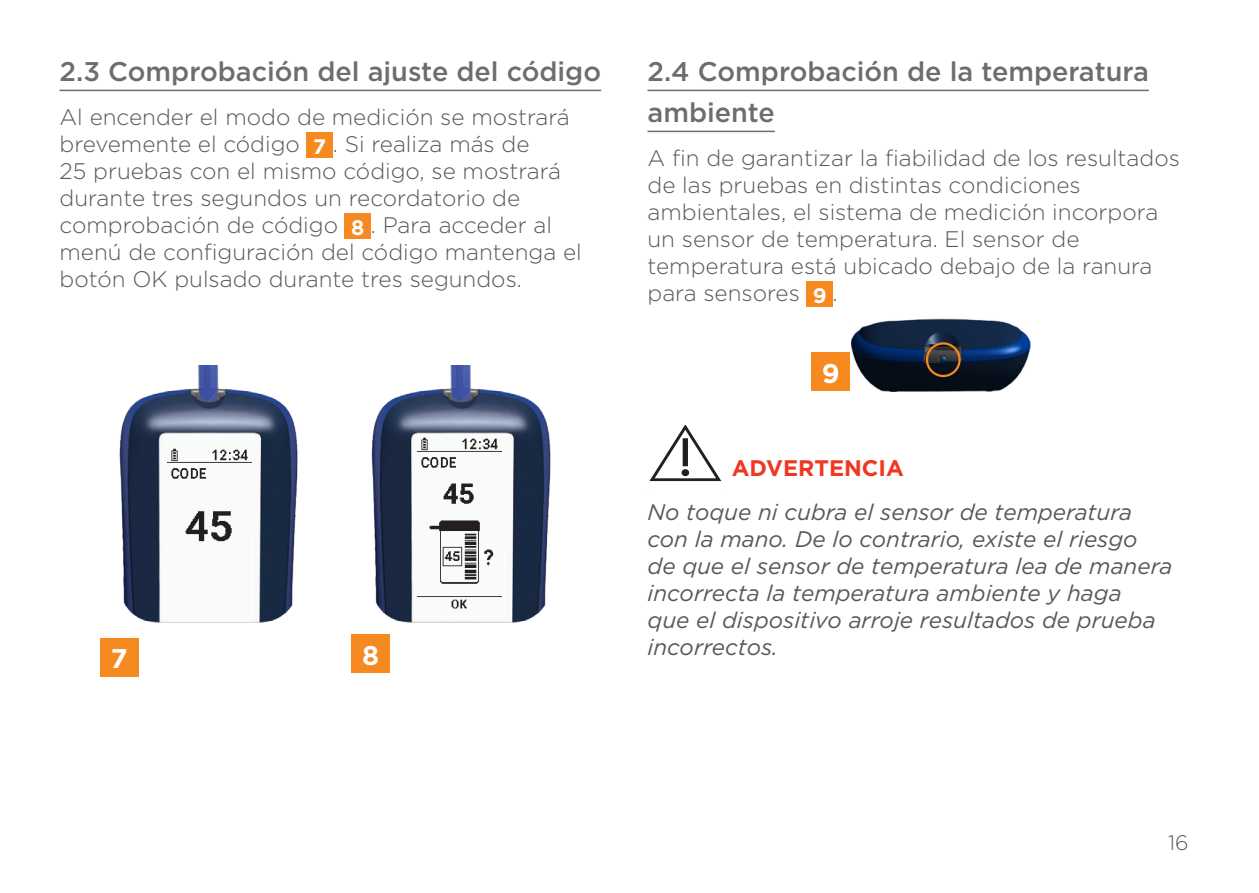
<style>
.page{position:relative;width:1259px;height:893px;background:#fff}
.page>*{position:absolute;margin:0;border:0;box-sizing:border-box;transform-origin:0 0}
.Section_header{font:500 27px "Gotham";color:#6c6d70}
.Box_number{font:700 27px "Gotham";color:#fff}
.Body_text{font:300 22.5px/27px "Gotham";color:#57585a}
.Body_text-2{font:italic 22.5px/27px "Gotham";color:#57585a}
.Heading_1{font:700 22.5px "Gotham";color:#ef3822}
.t1{font:300 21px "Gotham";color:#57585a}
.t2{font:700 21px "Gotham";color:#fff}
.s1{font-weight:700;font-size:21px;color:#fff}
.s2{font-weight:300;font-size:22.5px;color:#57585a}
</style>
<div class="page">
<img style="left:119px;top:366px;width:179px;height:257px">
<div style="left:351px;top:634px;width:39px;height:39px;background:#f6891f"></div>
<div style="left:100px;top:638px;width:38px;height:38px;background:#f6891f"></div>
<img style="left:167px;top:447px;width:84px;height:175px">
<img style="left:371px;top:366px;width:180px;height:257px">
<img style="left:417px;top:437px;width:84px;height:174px">
<img style="left:851px;top:318px;width:179px;height:73px">
<div style="left:926px;top:342px;width:34px;height:35px;border:2px solid #f6891f;border-radius:50%"></div>
<div style="left:811px;top:353px;width:39px;height:38px;background:#f6891f"></div>
<hr style="left:647px;top:90px;width:501px;height:1px;background:#6c6d70">
<hr style="left:647px;top:131px;width:128px;height:1px;background:#6c6d70">
<div style="left:806px;top:281px;width:26px;height:26px;background:#f6891f"></div>
<hr style="left:60px;top:90px;width:541px;height:1px;background:#6c6d70">
<div style="left:307px;top:132px;width:26px;height:26px;background:#f6891f"></div>
<div style="left:345px;top:213px;width:26px;height:26px;background:#f6891f"></div>
<img style="left:649px;top:425px;width:73px;height:57px">
<p class="Section_header" style="left:60px;top:54px;width:543px">2.3 Comprobación del ajuste del código</p>
<p class="Body_text" style="left:60px;top:103px;width:512px">Al encender el modo de medición se mostrará brevemente el código</p>
<p class="Body_text" style="left:313px;top:130px;width:218px"><span class="s1">7</span> . Si realiza más de</p>
<p class="Body_text" style="left:60px;top:157px;width:503px">25 pruebas con el mismo código, se mostrará durante tres segundos un recordatorio de comprobación de código</p>
<p class="Body_text" style="left:351px;top:211px;width:202px"><span class="s1">8</span> . Para acceder al</p>
<p class="Body_text" style="left:60px;top:238px;width:524px">menú de configuración del código mantenga el botón OK pulsado durante tres segundos.</p>
<p class="Box_number" style="left:111px;top:640px;width:18px">7</p>
<p class="Box_number" style="left:362px;top:637px;width:19px">8</p>
<p class="Section_header" style="left:647px;top:54px;width:503px">2.4 Comprobación de la temperatura</p>
<p class="Section_header" style="left:647px;top:95px;width:129px">ambiente</p>
<p class="Body_text" style="left:647px;top:144px;width:534px">A fin de garantizar la fiabilidad de los resultados de las pruebas en distintas condiciones ambientales, el sistema de medición incorpora un sensor de temperatura. El sensor de temperatura está ubicado debajo de la ranura para sensores</p>
<p class="t2" style="left:812px;top:281px;width:27px">9 <span class="s2">.</span></p>
<p class="Box_number" style="left:821px;top:355px;width:19px">9</p>
<p class="Heading_1" style="left:732px;top:453px;width:173px">ADVERTENCIA</p>
<p class="Body_text-2" style="left:647px;top:498px;width:526px">No toque ni cubra el sensor de temperatura con la mano. De lo contrario, existe el riesgo<br>de que el sensor de temperatura lea de manera incorrecta la temperatura ambiente y haga<br>que el dispositivo arroje resultados de prueba incorrectos.</p>
<p class="t1" style="left:1168px;top:830px;width:22px">16</p>
</div>
